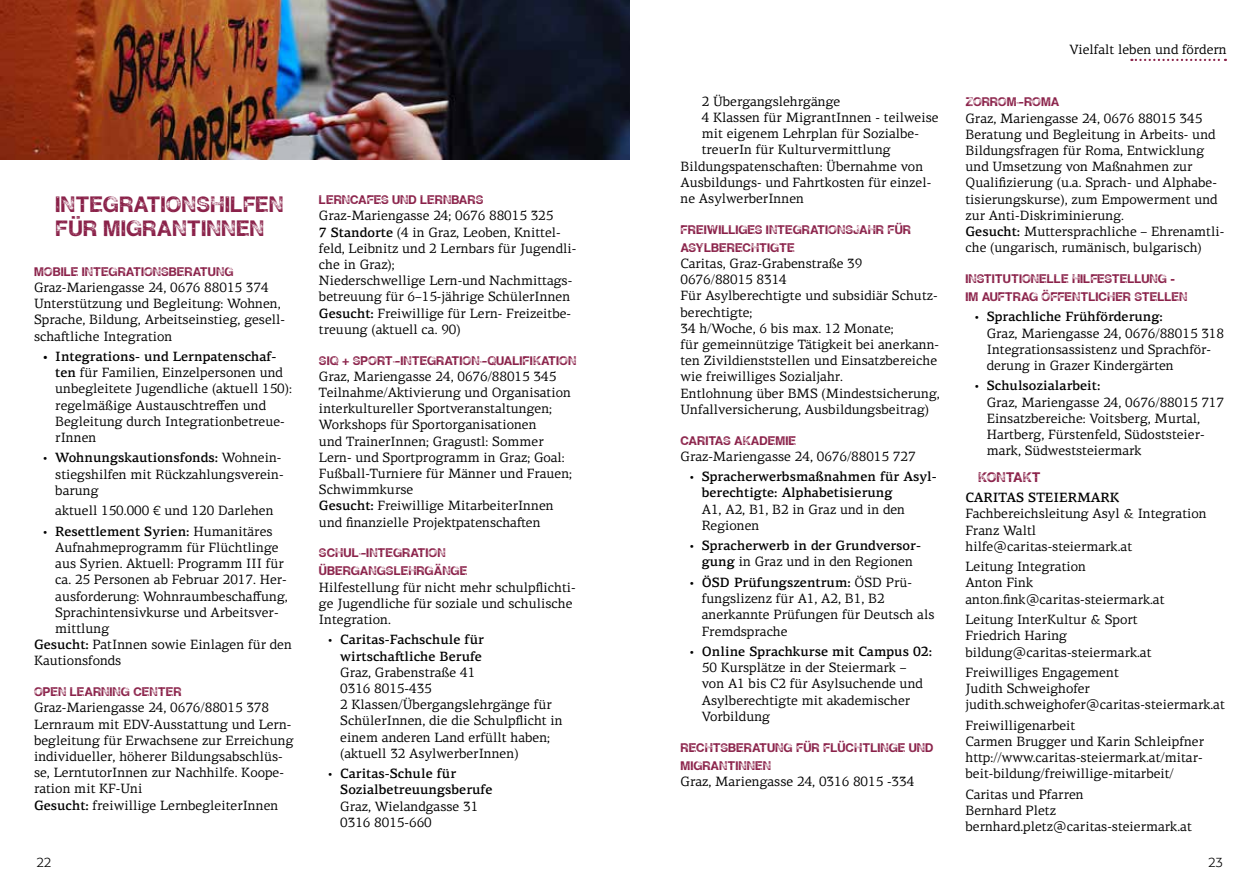
<style>
.page{position:relative;width:1259px;height:893px;background:#fff}
.page>*{position:absolute;margin:0;border:0;box-sizing:border-box;transform-origin:0 0}
.t1{font:24px/24px "Tatatak Second Punch";color:#8a2149}
.t2{font:15px "Tatatak Second Punch";color:#8a2149}
.t3{font:13.5px/16.2px "PF Centro Serif Pro";color:#000}
.t4{font:13.5px/18px "Tatatak Second Punch";color:#8a2149}
.t5{font:500 13.5px/16.2px "PF Centro Serif Pro";color:#000}
.t6{font:300 13.5px "Formata BQ";color:#000}
.s1{font-weight:500}
.s2{font-weight:400}
</style>
<div class="page">
<svg style="left:1131px;top:59px;width:95px;height:2px"></svg>
<img style="left:0;top:0;width:629px;height:159px">
<h1 class="t1" style="left:55px;top:193px;width:230px">INTEGRATIONSHILFEN<br>FÜR MIGRANTINNEN</h1>
<p class="t4" style="left:34px;top:262px;width:199px">MOBILE INTEGRATIONSBERATUNG</p>
<p class="t3" style="left:34px;top:279px;width:253px">Graz-Mariengasse 24, 0676 88015 374<br>Unterstützung und Begleitung: Wohnen, Sprache, Bildung, Arbeitseinstieg, gesell&shy;schaftliche Integration</p>
<p class="t3" style="left:55px;top:348px;width:238px;text-indent:-13px"><span class="s1">• Integrations- und Lernpatenschaf&shy;ten</span> für Familien, Einzelpersonen und unbegleitete Jugendliche (aktuell 150): regelmäßige Austauschtreffen und Begleitung durch Integrationbetreue&shy;rInnen</p>
<p class="t3" style="left:55px;top:450px;width:230px;text-indent:-13px">• <span class="s1">Wohnungskautionsfonds:</span> Wohnein&shy;stiegshilfen mit Rückzahlungsverein&shy;barung</p>
<p class="t3" style="left:55px;top:503px;width:220px">aktuell 150.000 € und 120 Darlehen</p>
<p class="t5" style="left:43px;top:523px;width:231px"><span class="s2">•</span> Resettlement Syrien: <span class="s2">Humanitäres</span></p>
<p class="t3" style="left:55px;top:539px;width:225px">Aufnahmeprogramm für Flüchtlinge</p>
<p class="t3" style="left:55px;top:555px;width:230px">aus Syrien. Aktuell: Programm III für</p>
<p class="t3" style="left:55px;top:572px;width:233px">ca. 25 Personen ab Februar 2017. Her-</p>
<p class="t3" style="left:55px;top:588px;width:234px">ausforderung: Wohnraumbeschaffung,</p>
<p class="t3" style="left:55px;top:604px;width:225px">Sprachintensivkurse und Arbeitsver-</p>
<p class="t3" style="left:55px;top:620px;width:55px">mittlung</p>
<p class="t3" style="left:34px;top:636px;width:259px"><span class="s1">Gesucht:</span> PatInnen sowie Einlagen für den</p>
<p class="t3" style="left:34px;top:653px;width:89px">Kautionsfonds</p>
<p class="t4" style="left:34px;top:683px;width:149px">OPEN LEARNING CENTER</p>
<p class="t3" style="left:34px;top:700px;width:261px">Graz-Mariengasse 24, 0676/88015 378<br>Lernraum mit EDV-Ausstattung und Lern&shy;begleitung für Erwachsene zur Erreichung individueller, höherer Bildungsabschlüs&shy;se, LerntutorInnen zur Nachhilfe. Koope&shy;ration mit KF-Uni<br><span class="s1">Gesucht:</span> freiwillige LernbegleiterInnen</p>
<p class="t4" style="left:319px;top:191px;width:166px">LERNCAFES UND LERNBARS</p>
<p class="t3" style="left:319px;top:208px;width:259px">Graz-Mariengasse 24; 0676 88015 325<br><span class="s1">7 Standorte</span> (4 in Graz, Leoben, Knittel&shy;feld, Leibnitz und 2 Lernbars für Jugendli&shy;che in Graz);<br>Niederschwellige Lern-und Nachmittags&shy;betreuung für 6–15-jährige SchülerInnen <span class="s1">Gesucht:</span> Freiwillige für Lern- Freizeitbe&shy;treuung (aktuell ca. 90)</p>
<p class="t4" style="left:319px;top:351px;width:259px">SIQ + SPORT-INTEGRATION-QUALIFIKATION</p>
<p class="t3" style="left:319px;top:368px;width:255px">Graz, Mariengasse 24, 0676/88015 345<br>Teilnahme/Aktivierung und Organisation interkultureller Sportveranstaltungen; Workshops für Sportorganisationen<br>und TrainerInnen; Gragustl: Sommer Lern- und Sportprogramm in Graz; Goal:<br>Fußball-Turniere für Männer und Frauen; Schwimmkurse<br><span class="s1">Gesucht:</span> Freiwillige MitarbeiterInnen und finanzielle Projektpatenschaften</p>
<p class="t4" style="left:319px;top:544px;width:150px">SCHUL-INTEGRATION<br>ÜBERGANGSLEHRGÄNGE</p>
<p class="t3" style="left:319px;top:579px;width:258px">Hilfestellung für nicht mehr schulpflichti&shy;ge Jugendliche für soziale und schulische<br>Integration.</p>
<p class="t5" style="left:327px;top:632px;width:158px;text-align:right"><span class="s2">•</span> Caritas-Fachschule für wirtschaftliche Berufe</p>
<p class="t3" style="left:340px;top:664px;width:224px">Graz, Grabenstraße 41<br>0316 8015-435<br>2 Klassen/Übergangslehrgänge für<br>SchülerInnen, die die Schulpflicht in einem anderen Land erfüllt haben; (aktuell 32 AsylwerberInnen)</p>
<p class="t5" style="left:340px;top:766px;width:154px;text-indent:-13px"><span class="s2">•</span> Caritas-Schule für<br>Sozialbetreuungsberufe</p>
<p class="t3" style="left:340px;top:798px;width:140px">Graz, Wielandgasse 31<br>0316 8015-660</p>
<p class="t3" style="left:702px;top:93px;width:140px">2 Übergangslehrgänge</p>
<p class="t3" style="left:702px;top:109px;width:238px">4 Klassen für MigrantInnen - teilweise</p>
<p class="t3" style="left:702px;top:126px;width:219px">mit eigenem Lehrplan für Sozialbe-</p>
<p class="t3" style="left:702px;top:142px;width:190px">treuerIn für Kulturvermittlung</p>
<p class="t3" style="left:680px;top:158px;width:244px">Bildungspatenschaften: Übernahme von</p>
<p class="t3" style="left:680px;top:174px;width:252px">Ausbildungs- und Fahrtkosten für einzel-</p>
<p class="t3" style="left:680px;top:190px;width:125px">ne AsylwerberInnen</p>
<p class="t4" style="left:680px;top:220px;width:232px">FREIWILLIGES INTEGRATIONSJAHR FÜR<br>ASYLBERECHTIGTE</p>
<p class="t3" style="left:680px;top:255px;width:261px">Caritas, Graz-Grabenstraße 39<br>0676/88015 8314<br>Für Asylberechtigte und subsidiär Schutz&shy;berechtigte;<br>34 h/Woche, 6 bis max. 12 Monate;<br>für gemeinnützige Tätigkeit bei anerkann&shy;ten Zivildienststellen und Einsatzbereiche wie freiwilliges Sozialjahr.<br>Entlohnung über BMS (Mindestsicherung, Unfallversicherung, Ausbildungsbeitrag)</p>
<p class="t4" style="left:680px;top:431px;width:117px">CARITAS AKADEMIE</p>
<p class="t3" style="left:680px;top:448px;width:236px">Graz-Mariengasse 24, 0676/88015 727</p>
<p class="t5" style="left:702px;top:469px;width:236px;text-indent:-13px"><span class="s2">•</span> Spracherwerbsmaßnahmen für Asyl&shy;berechtigte: Alphabetisierung</p>
<p class="t3" style="left:702px;top:501px;width:205px">A1, A2, B1, B2 in Graz und in den<br>Regionen</p>
<p class="t5" style="left:689px;top:538px;width:233px;text-align:center"><span class="s2">•</span> Spracherwerb in der Grundversor&shy;gung <span class="s2">in Graz und in den Regionen</span></p>
<p class="t3" style="left:702px;top:574px;width:234px;text-indent:-13px">• <span class="s1">ÖSD Prüfungszentrum:</span> ÖSD Prü&shy;fungslizenz für A1, A2, B1, B2 anerkannte Prüfungen für Deutsch als<br>Fremdsprache</p>
<p class="t3" style="left:702px;top:643px;width:232px;text-indent:-13px">• <span class="s1">Online Sprachkurse mit Campus 02:<br></span>50 Kursplätze in der Steiermark – von A1 bis C2 für Asylsuchende und<br>Asylberechtigte mit akademischer<br>Vorbildung</p>
<p class="t4" style="left:680px;top:738px;width:253px">RECHTSBERATUNG FÜR FLÜCHTLINGE UND<br>MIGRANTINNEN</p>
<p class="t3" style="left:680px;top:773px;width:235px">Graz, Mariengasse 24, 0316 8015 -334</p>
<p class="t3" style="left:1069px;top:41px;width:159px">Vielfalt leben und fördern</p>
<p class="t4" style="left:965px;top:93px;width:94px">ZORROM-ROMA</p>
<p class="t3" style="left:965px;top:110px;width:260px">Graz, Mariengasse 24, 0676 88015 345<br>Beratung und Begleitung in Arbeits- und Bildungsfragen für Roma, Entwicklung und Umsetzung von Maßnahmen zur Qualifizierung (u.a. Sprach- und Alphabe&shy;tisierungskurse), zum Empowerment und zur Anti-Diskriminierung.<br><span class="s1">Gesucht:</span> Muttersprachliche – Ehrenamtli&shy;che (ungarisch, rumänisch, bulgarisch)</p>
<p class="t4" style="left:965px;top:269px;width:223px">INSTITUTIONELLE HILFESTELLUNG –<br>IM AUFTRAG ÖFFENTLICHER STELLEN</p>
<p class="t3" style="left:986px;top:309px;width:239px;text-indent:-13px">• <span class="s1">Sprachliche Frühförderung:<br></span>Graz, Mariengasse 24, 0676/88015 318<br>Integrationsassistenz und Sprachför&shy;derung in Grazer Kindergärten</p>
<p class="t3" style="left:986px;top:378px;width:239px;text-indent:-13px">• <span class="s1">Schulsozialarbeit:<br></span>Graz, Mariengasse 24, 0676/88015 717<br>Einsatzbereiche: Voitsberg, Murtal, Hartberg, Fürstenfeld, Südoststeier&shy;mark, Südweststeiermark</p>
<p class="t2" style="left:978px;top:469px;width:64px">KONTAKT</p>
<p class="t5" style="left:965px;top:490px;width:155px">CARITAS STEIERMARK</p>
<p class="t3" style="left:965px;top:506px;width:243px">Fachbereichsleitung Asyl &amp; Integration<br>Franz Waltl<br>hilfe@caritas-steiermark.at</p>
<p class="t3" style="left:965px;top:559px;width:200px">Leitung Integration<br>Anton Fink anton.fink@caritas-steiermark.at</p>
<p class="t3" style="left:965px;top:611px;width:187px">Leitung InterKultur &amp; Sport<br>Friedrich Haring bildung@caritas-steiermark.at</p>
<p class="t3" style="left:965px;top:664px;width:261px">Freiwilliges Engagement<br>Judith Schweighofer judith.schweighofer@caritas-steiermark.at</p>
<p class="t3" style="left:965px;top:717px;width:240px">Freiwilligenarbeit<br>Carmen Brugger und Karin Schleipfner http://www.caritas-steiermark.at/mitar&shy;beit-bildung/freiwillige-mitarbeit/</p>
<p class="t3" style="left:965px;top:786px;width:228px">Caritas und Pfarren<br>Bernhard Pletz bernhard.pletz@caritas-steiermark.at</p>
<p class="t6" style="left:36px;top:855px;width:17px">22</p>
<p class="t6" style="left:1208px;top:855px;width:17px">23</p>
</div>
